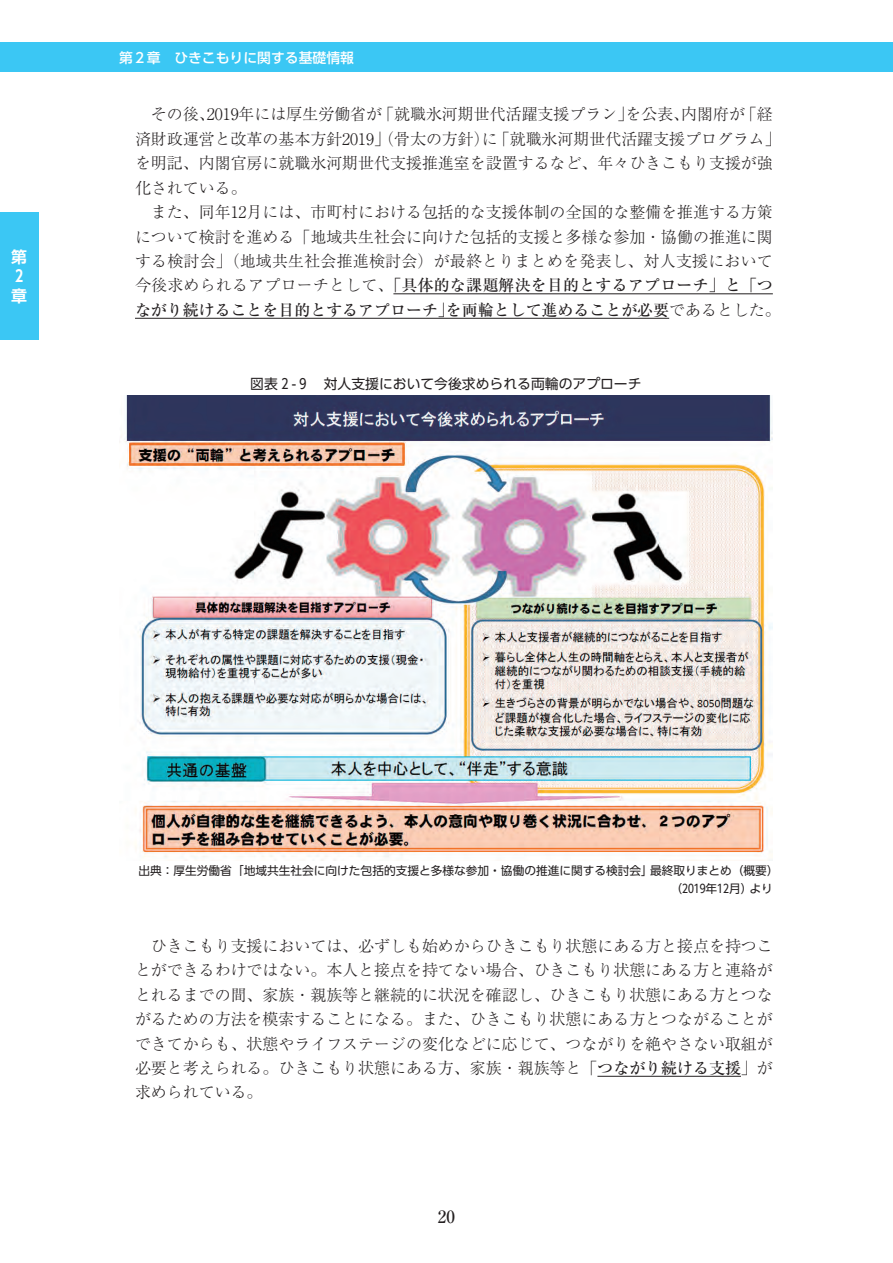
<style>
.page{position:relative;width:893px;height:1263px;background:#fff}
.page>*{position:absolute;margin:0;border:0;box-sizing:border-box;transform-origin:0 0}
.t1{font:500 16.95px "Ryumin Pr 6 N";color:#231f20}
.t2{font:300 15.9px/24.5px "Ryumin Pr 6 N";color:#231f20}
.t3{font:700 15.9px/20px "UD Shin Go Pr 6 N De";color:#fff}
.t4{font:13.8px "UD Shin Go Pr 6 N";color:#231f20}
.t5{font:500 13.8px "UD Shin Go Pr 6 N";color:#fff}
.t6{font:11.7px/18px "UD Shin Go Pr 6 N";color:#231f20}
.s1{font-weight:500}
</style>
<div class="page">
<div style="left:0;top:43px;width:893px;height:29px;background:#3bc7f4"></div>
<div style="left:0;top:213px;width:38px;height:127px;background:#3bc7f4"></div>
<hr style="left:393px;top:294px;width:380px;height:1px;background:#231f20">
<hr style="left:135px;top:318px;width:534px;height:1px;background:#231f20">
<hr style="left:597px;top:1076px;width:144px;height:1px;background:#231f20">
<img style="left:121px;top:395px;width:652px;height:462px">
<p class="t3" style="left:11px;top:246px;width:17px">第<br>２章</p>
<p class="t5" style="left:119px;top:47px;width:236px">第２章　ひきこもりに関する基礎情報</p>
<p class="t2" style="left:135px;top:101px;width:647px">　その後、2019年には厚生労働省が「就職氷河期世代活躍支援プラン」を公表、内閣府が「経済財政運営と改革の基本方針2019」（骨太の方針）に「就職氷河期世代活躍支援プログラム」を明記、内閣官房に就職氷河期世代支援推進室を設置するなど、年々ひきこもり支援が強化されている。<br>　また、同年12月には、市町村における包括的な支援体制の全国的な整備を推進する方策について検討を進める「地域共生社会に向けた包括的支援と多様な参加・協働の推進に関する検討会」（地域共生社会推進検討会）が最終とりまとめを発表し、対人支援において今後求められるアプローチとして、<span class="s1">「具体的な課題解決を目的とするアプローチ」と「つながり続けることを目的とするアプローチ」を両輪として進めることが必要</span>であるとした。</p>
<p class="t4" style="left:250px;top:372px;width:393px">図表２ - ９　対人支援において今後求められる両輪のアプローチ</p>
<p class="t6" style="left:670px;top:861px;width:110px;text-indent:-532px">出典：厚生労働省「地域共生社会に向けた包括的支援と多様な参加・協働の推進に関する検討会」最終取りまとめ（概要）（2019年12月）より</p>
<p class="t2" style="left:135px;top:932px;width:639px;text-align:justify">　ひきこもり支援においては、必ずしも始めからひきこもり状態にある方と接点を持つことができるわけではない。本人と接点を持てない場合、ひきこもり状態にある方と連絡がとれるまでの間、家族・親族等と継続的に状況を確認し、ひきこもり状態にある方とつながるための方法を模索することになる。また、ひきこもり状態にある方とつながることができてからも、状態やライフステージの変化などに応じて、つながりを絶やさない取組が必要と考えられる。ひきこもり状態にある方、家族・親族等と「<span class="s1">つながり続ける支援</span>」が求められている。</p>
<p class="t1" style="left:438px;top:1203px;width:19px">20</p>
</div>
